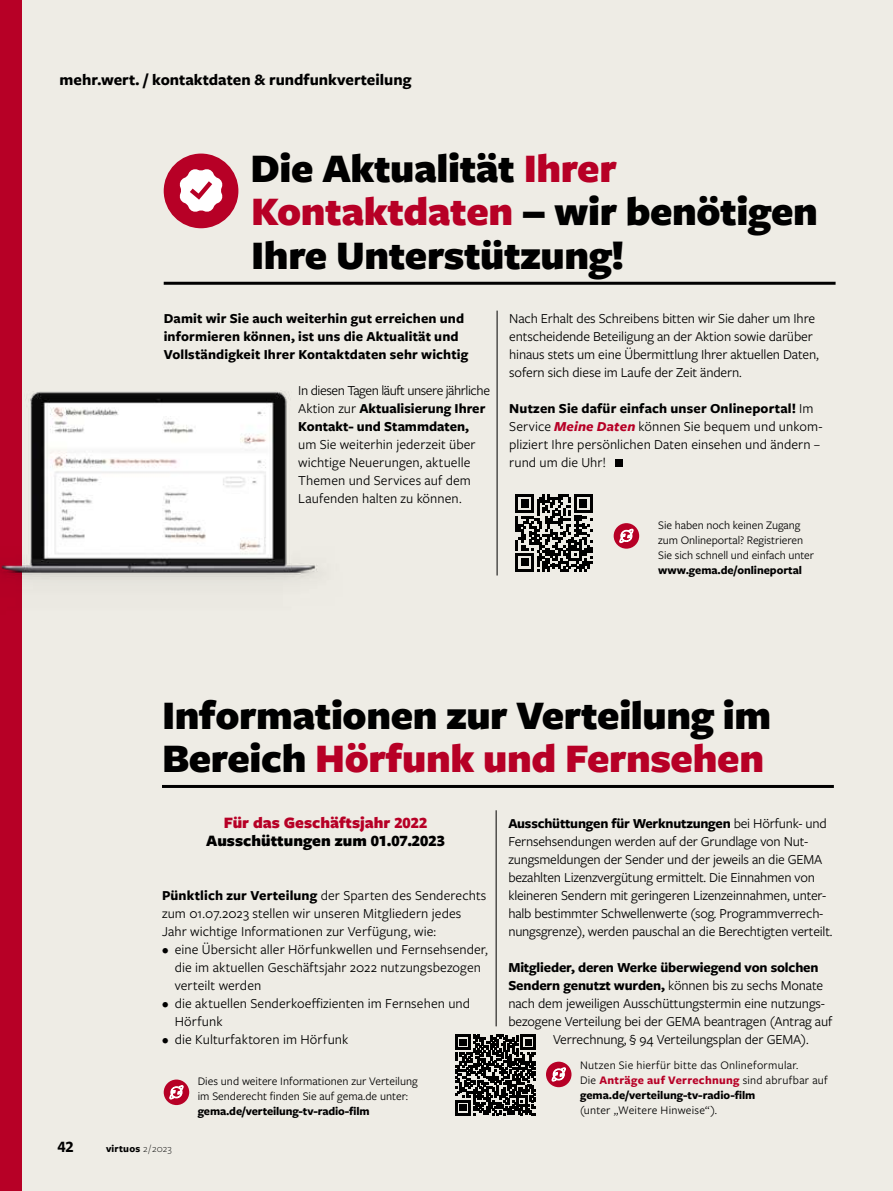
<style>
.page{position:relative;width:893px;height:1191px;background:#eeece5}
.page>*{position:absolute;margin:0;border:0;box-sizing:border-box;transform-origin:0 0}
.t1{font:900 42px/43.5px "Freight Sans Pro";letter-spacing:-.01em;color:#000}
.t2{font:700 16.5px "Freight Sans Pro";color:#000}
.t3{font:900 16.5px "Freight Sans Pro";color:#000}
.t4{font:900 16.5px "Freight Sans Pro";color:#b70026}
.t5{font:14.25px/18px "Freight Sans Pro";letter-spacing:-.01em;color:#000}
.t6{font:700 14.25px/18px "Freight Sans Pro";letter-spacing:.01em;color:#000}
.t7{font:14.25px/18px "Freight Sans Pro";letter-spacing:-.03em;color:#000}
.t8{font:700 14.25px "Freight Sans Pro";letter-spacing:-.01em;color:#000}
.t9{font:12px/15px "Freight Sans Pro";color:#000}
.t10{font:12px/15px "Freight Sans Pro";letter-spacing:.02em;color:#000}
.t11{font:700 12px "Freight Sans Pro";letter-spacing:-.01em;color:#000}
.t12{font:700 10.5px "Freight Sans Pro";letter-spacing:.02em;color:#000}
.s1{color:#b70026}
.s2{font-weight:700}
.s3{font-weight:700;font-style:italic;color:#b70026}
.s4{font-weight:300}
.s5{font-weight:700;color:#b70026}
</style>
<div class="page">
<div style="left:0;top:0;width:21px;height:1191px;background:#b70026"></div>
<img style="left:0;top:269px;width:451px;height:424px">
<hr style="left:164px;top:282px;width:672px;height:3px;background:#000">
<div style="left:164px;top:154px;width:74px;height:74px;background:#b70026;border-radius:50%"></div>
<svg style="left:179px;top:169px;width:44px;height:43px"></svg>
<div style="left:614px;top:523px;width:25px;height:25px;background:#b70026;border-radius:50%"></div>
<svg style="left:619px;top:529px;width:14px;height:14px"></svg>
<div style="left:615px;top:459px;width:8px;height:8px;background:#000"></div>
<hr style="left:162px;top:785px;width:672px;height:3px;background:#000">
<hr style="left:497px;top:311px;width:1px;height:264px;background:#000">
<svg style="left:515px;top:494px;width:78px;height:78px"></svg>
<svg style="left:456px;top:1034px;width:80px;height:81px"></svg>
<div style="left:164px;top:1079px;width:25px;height:26px;background:#b70026;border-radius:50%"></div>
<svg style="left:169px;top:1085px;width:15px;height:14px"></svg>
<div style="left:546px;top:1061px;width:25px;height:26px;background:#b70026;border-radius:50%"></div>
<svg style="left:552px;top:1067px;width:14px;height:14px"></svg>
<hr style="left:496px;top:810px;width:1px;height:216px;background:#000">
<p class="t2" style="left:60px;top:68px;width:353px">mehr.wert. / kontaktdaten &amp; rundfunkverteilung</p>
<h1 class="t1" style="left:251px;top:145px;width:569px">Die Aktualität <span class="s1">Ihrer<br>Kontaktdaten</span> – wir benötigen<br>Ihre Unterstützung!</h1>
<p class="t6" style="left:164px;top:309px;width:306px">Damit wir Sie auch weiterhin gut erreichen und informieren können, ist uns die Aktualität und<br>Vollständigkeit Ihrer Kontaktdaten sehr wichtig</p>
<p class="t7" style="left:298px;top:381px;width:193px">In diesen Tagen läuft unsere jährliche<br>Aktion zur <span class="s2">Aktualisierung Ihrer<br>Kontakt- und Stammdaten,</span></p>
<p class="t5" style="left:298px;top:435px;width:179px">um Sie weiterhin jederzeit über wichtige Neuerungen, aktuelle<br>Themen und Services auf dem<br>Laufenden halten zu können.</p>
<p class="t5" style="left:509px;top:309px;width:311px">Nach Erhalt des Schreibens bitten wir Sie daher um Ihre entscheidende Beteiligung an der Aktion sowie darüber hinaus stets um eine Übermittlung Ihrer aktuellen Daten, sofern sich diese im Laufe der Zeit ändern.</p>
<p class="t5" style="left:509px;top:399px;width:315px"><span class="s2">Nutzen Sie dafür einfach unser Onlineportal!</span> Im Service <span class="s3">Meine Daten</span> können Sie bequem und unkom&shy;pliziert Ihre persönlichen Daten einsehen und ändern – rund um die Uhr!</p>
<p class="t9" style="left:658px;top:517px;width:157px">Sie haben noch keinen Zugang zum Onlineportal? Registrieren<br>Sie sich schnell und einfach unter</p>
<p class="t11" style="left:658px;top:562px;width:145px">www.gema.de/onlineportal</p>
<h1 class="t1" style="left:162px;top:691px;width:611px">Informationen zur Verteilung im<br>Bereich <span class="s1">Hörfunk und Fernsehen</span></h1>
<p class="t4" style="left:224px;top:810px;width:205px">Für das Geschäftsjahr 2022</p>
<p class="t3" style="left:206px;top:828px;width:240px">Ausschüttungen zum 01.07.2023</p>
<p class="t5" style="left:162px;top:885px;width:326px"><span class="s2">Pünktlich zur Verteilung</span> der Sparten des Senderechts zum 01.07.2023 stellen wir unseren Mitgliedern jedes<br>Jahr wichtige Informationen zur Verfügung, wie:</p>
<p class="t5" style="left:175px;top:939px;width:314px;text-indent:-13px">• eine Übersicht aller Hörfunkwellen und Fernsehsender, die im aktuellen Geschäftsjahr 2022 nutzungsbezogen verteilt werden</p>
<p class="t5" style="left:175px;top:993px;width:297px;text-indent:-13px">• die aktuellen Senderkoeffizienten im Fernsehen und<br>Hörfunk</p>
<p class="t5" style="left:162px;top:1029px;width:188px">• die Kulturfaktoren im Hörfunk</p>
<p class="t9" style="left:198px;top:1073px;width:222px">Dies und weitere Informationen zur Verteilung im Senderecht finden Sie auf gema.de unter:</p>
<p class="t11" style="left:198px;top:1103px;width:173px">gema.de/verteilung-tv-radio-film</p>
<p class="t2" style="left:57px;top:1135px;width:18px">42</p>
<p class="t12" style="left:106px;top:1141px;width:67px">virtuos <span class="s4">2 / 2023</span></p>
<p class="t5" style="left:508px;top:813px;width:326px"><span class="s2">Ausschüttungen für Werknutzungen</span> bei Hörfunk- und Fernsehsendungen werden auf der Grundlage von Nut&shy;zungsmeldungen der Sender und der jeweils an die GEMA bezahlten Lizenzvergütung ermittelt. Die Einnahmen von kleineren Sendern mit geringeren Lizenzeinnahmen, unter&shy;halb bestimmter Schwellenwerte (sog. Programmverrech&shy;nungsgrenze), werden pauschal an die Berechtigten verteilt.</p>
<p class="t8" style="left:508px;top:957px;width:312px">Mitglieder, deren Werke überwiegend von solchen</p>
<p class="t5" style="left:508px;top:975px;width:316px"><span class="s2">Sendern genutzt wurden,</span> können bis zu sechs Monate</p>
<p class="t5" style="left:508px;top:993px;width:318px">nach dem jeweiligen Ausschüttungstermin eine nutzungs-</p>
<p class="t5" style="left:508px;top:1011px;width:325px">bezogene Verteilung bei der GEMA beantragen (Antrag auf</p>
<p class="t5" style="left:553px;top:1029px;width:257px">Verrechnung, § 94 Verteilungsplan der GEMA).</p>
<p class="t10" style="left:580px;top:1057px;width:249px">Nutzen Sie hierfür bitte das Onlineformular.<br>Die <span class="s5">Anträge auf Verrechnung</span> sind abrufbar auf <span class="s2">gema.de/verteilung-tv-radio-film</span></p>
<p class="t10" style="left:580px;top:1102px;width:139px">(unter „Weitere Hinweise“).</p>
</div>
